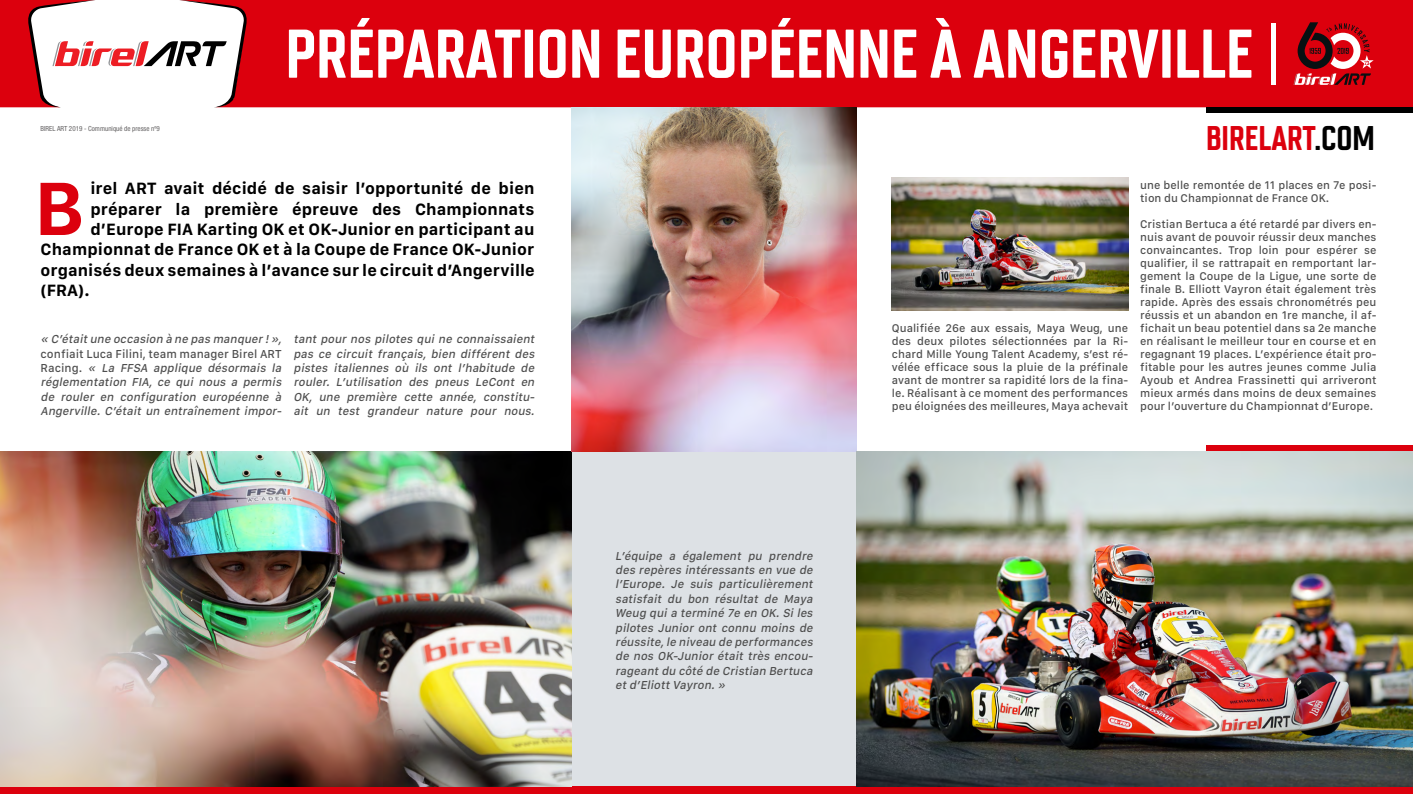
<style>
.page{position:relative;width:1413px;height:794px;background:#fff}
.page>*{position:absolute;margin:0;border:0;box-sizing:border-box;transform-origin:0 0}
.t1{font:700 78.2px "San Francisco Text";color:#dc000d}
.t2{font:700 68.7px "Chromoxome Pro";color:#fff}
.t3{font:700 34.2px "Chromoxome Pro";color:#dc000d}
.t4{font:700 17px "San Francisco Text";letter-spacing:.005em;color:#000}
.t5{font:italic 500 12px/14.4px "San Francisco Text";color:#4e4e4e;text-align:justify}
.t6{font:500 11.6px/13px "San Francisco Text";color:#4e4e4e;text-align:justify}
.t7{font:condensed 7px "Helvetica Neue LT Pro";color:#646263}
.s1{color:#000}
.s2{font-style:normal}
</style>
<div class="page">
<div style="left:571px;top:451px;width:286px;height:335px;background:#dde1e5"></div>
<div style="left:0;top:786px;width:1413px;height:8px;background:#dc000d"></div>
<div style="left:249px;top:0;width:1164px;height:107px;background:#dc000d"></div>
<svg style="left:0;top:0;width:249px;height:107px"></svg>
<img style="left:0;top:451px;width:571px;height:335px">
<img style="left:571px;top:107px;width:286px;height:344px">
<img style="left:857px;top:451px;width:556px;height:335px">
<div style="left:1206px;top:107px;width:207px;height:6px;background:#000"></div>
<hr style="left:1271px;top:23px;width:4px;height:61px;background:#fff">
<svg style="left:1293px;top:22px;width:80px;height:63px;background:#b32b33"></svg>
<div style="left:1206px;top:445px;width:207px;height:6px;background:#dc000d"></div>
<img style="left:892px;top:178px;width:236px;height:133px">
<p class="t7" style="left:41px;top:125px;width:121px">BIREL ART 2019 - Communiqué de presse nº9</p>
<h2 class="t2" style="left:285px;top:14px;width:969px">PRÉPARATION EUROPÉENNE À ANGERVILLE</h2>
<h3 class="t3" style="left:1206px;top:118px;width:170px">BIRELART<span class="s1">.COM</span></h3>
<h1 class="t1" style="left:34px;top:160px;width:52px">B</h1>
<h3 class="t4" style="left:90px;top:178px;width:445px">irel ART avait décidé de saisir l’opportunité de bien</h3>
<h3 class="t4" style="left:90px;top:198px;width:445px">préparer la première épreuve des Championnats</h3>
<h3 class="t4" style="left:90px;top:219px;width:445px">d’Europe FIA Karting OK et OK-Junior en participant au</h3>
<h3 class="t4" style="left:41px;top:239px;width:495px">Championnat de France OK et à la Coupe de France OK-Junior</h3>
<h3 class="t4" style="left:41px;top:260px;width:496px">organisés deux semaines à l’avance sur le circuit d’Angerville</h3>
<h3 class="t4" style="left:41px;top:280px;width:51px">(FRA).</h3>
<p class="t5" style="left:41px;top:333px;width:245px">« C’étaitune occasion à ne pas manquer ! »,</p>
<p class="t5" style="left:41px;top:347px;width:245px;text-align:left"><span class="s2">confiait Luca Filini, team manager Birel ART R a c i n g .</span> « La FFSA applique désormais la réglementation FIA, ce qui nous a permis de rouler en configuration européenne à Angerville. C’était un entraînement impor-</p>
<p class="t5" style="left:293px;top:333px;width:245px">tant pour nos pilotes qui ne connaissaient pas ce circuit français, bien différent des pistes italiennes où ils ont l’habitude de rouler. L’utilisation des pneus LeCont en OK, une première cette année, constitu&shy;ait un test grandeur nature pour nous.</p>
<p class="t6" style="left:892px;top:323px;width:238px">Qualifiée 26e aux essais, Maya Weug, une des deux pilotes sélectionnées par la Ri&shy;chard Mille Young Talent Academy, s’est ré&shy;vélée efficace sous la pluie de la préfinale avant de montrer sa rapidité lors de la fina&shy;le. Réalisant à ce moment des performances peu éloignées des meilleures, Maya achevait</p>
<p class="t6" style="left:1140px;top:180px;width:238px">une belle remontée de 11 places en 7e posi&shy;tion du Championnat de France OK.</p>
<p class="t6" style="left:1140px;top:219px;width:238px">Cristian Bertuca a été retardé par divers en&shy;nuis avant de pouvoir réussir deux manches convaincantes. Trop loin pour espérer se qualifier, il se rattrapait en remportant lar&shy;gement la Coupe de la Ligue, une sorte de finale B. Elliott Vayron était également très rapide. Après des essais chronométrés peu réussis et un abandon en 1re manche, il af&shy;fichait un beau potentiel dans sa 2e manche en réalisant le meilleur tour en course et en regagnant 19 places. L’expérience était pro&shy;fitable pour les autres jeunes comme Julia Ayoub et Andrea Frassinetti qui arriveront mieux armés dans moins de deux semaines pour l’ouverture du Championnat d’Europe.</p>
<p class="t5" style="left:615px;top:549px;width:202px">L’équipe a également pu prendre des repères intéressants en vue de l’Europe. Je suis particulièrement satisfait du bon résultat de Maya Weug quia terminé 7e en OK.Siles pilotes Junior ont connu moins de réussite,le niveau de performances de nos OK-Junior était très encou&shy;rageantdu côté de Cristian Bertuca etd’EliottVayron. »</p>
</div>
